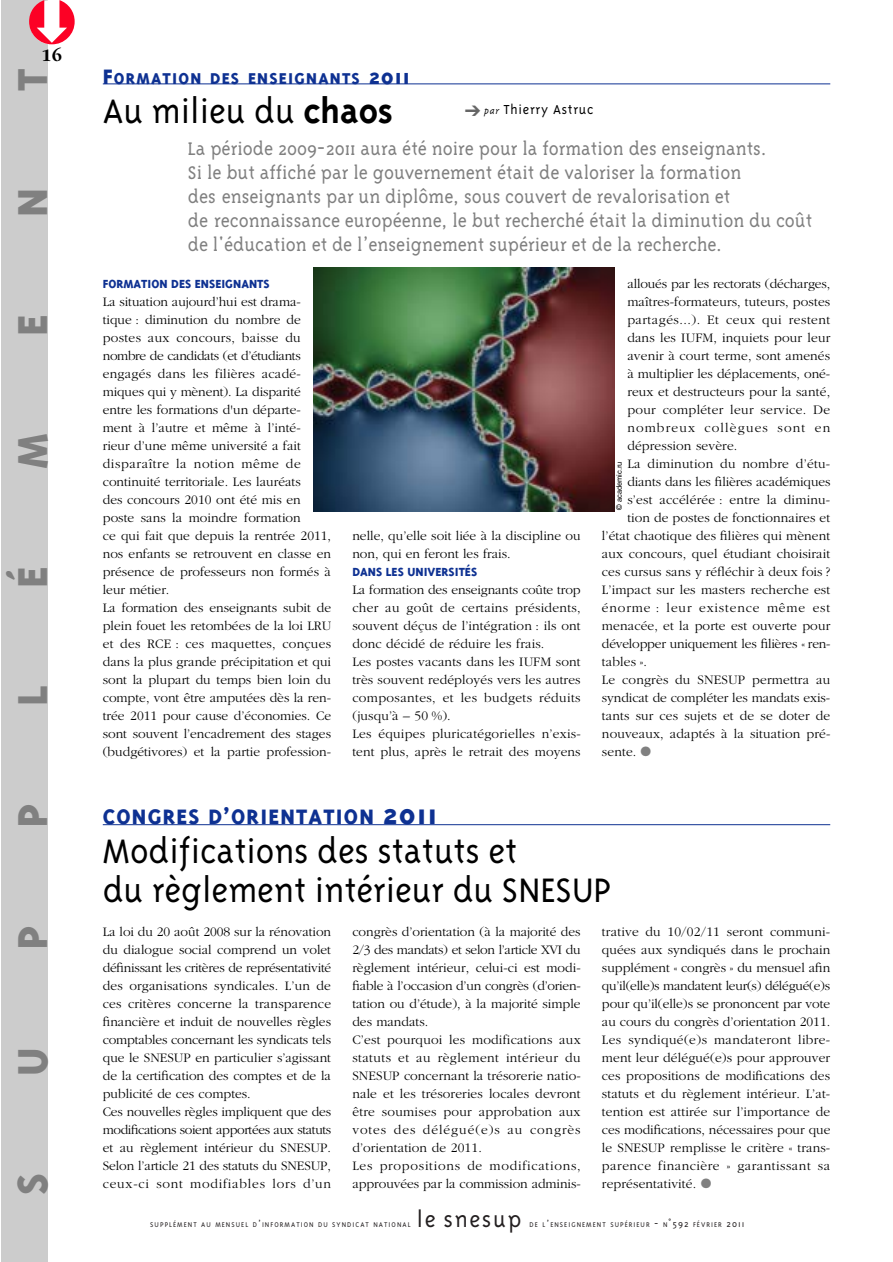
<style>
.page{position:relative;width:893px;height:1262px;background:#fff}
.page>*{position:absolute;margin:0;border:0;box-sizing:border-box;transform-origin:0 0}
.t1{font:800 48px "Triplex";color:#808080}
.t2{font:300 39px/39px "Triplex";color:#000}
.t3{font:300 25.5px "Triplex";letter-spacing:.07em;color:#231f20}
.t4{font:800 24px "Triplex";letter-spacing:.05em;color:#0e3192}
.t5{font:300 21px/24px "Triplex Serif";color:#808080}
.t6{font:800 18px "Triplex";letter-spacing:.065em;color:#0e3192}
.t7{font:700 18px "Garamond";color:#000}
.t8{font:300 15px "Triplex";letter-spacing:.05em;color:#000}
.t9{font:300 13.5px/18px "Garamond";color:#000}
.t10{font:800 13.5px "Triplex";color:#0e3192}
.t11{font:300 13.5px "Garamond";letter-spacing:.035em;color:#000}
.t12{font:300 13.5px "Garamond";letter-spacing:.025em;color:#000}
.t13{font:300 13.5px "Garamond";letter-spacing:.06em;color:#000}
.t14{font:300 13.5px "Garamond";letter-spacing:.02em;color:#000}
.t15{font:300 13.5px "Garamond";letter-spacing:.085em;color:#000}
.t16{font:300 7.8px "Triplex";letter-spacing:.135em;color:#231f20}
.t17{font:7.5px "Helvetica";color:#000}
.s1{font-size:24px}
.s2{font-weight:700}
.s3{color:#808080}
.s4{color:#666}
.s5{font-style:italic;font-size:10.5px}
.s6{font-size:31.5px}
.s7{font-size:10.5px}
</style>
<div class="page">
<div style="left:1px;top:0;width:46px;height:1262px;background:#ccc"></div>
<hr style="left:103px;top:83px;width:727px;height:1px;background:#0e3192">
<hr style="left:103px;top:824px;width:727px;height:1px;background:#0e3192">
<img style="left:313px;top:268px;width:301px;height:243px">
<svg style="left:29px;top:0;width:19px;height:44px"></svg>
<h3 class="t7" style="left:42px;top:48px;width:22px">16</h3>
<h1 class="t1" style="left:14px;top:91px;width:24px;rotate:-90deg">T</h1>
<h1 class="t1" style="left:14px;top:217px;width:31px;rotate:-90deg">N</h1>
<h1 class="t1" style="left:14px;top:336px;width:23px;rotate:-90deg">E</h1>
<h1 class="t1" style="left:14px;top:469px;width:37px;rotate:-90deg">M</h1>
<h1 class="t1" style="left:14px;top:588px;width:23px;rotate:-90deg">É</h1>
<h1 class="t1" style="left:14px;top:705px;width:22px;rotate:-90deg">L</h1>
<h1 class="t1" style="left:14px;top:828px;width:26px;rotate:-90deg">P</h1>
<h1 class="t1" style="left:14px;top:950px;width:26px;rotate:-90deg">P</h1>
<h1 class="t1" style="left:14px;top:1076px;width:30px;rotate:-90deg">U</h1>
<h1 class="t1" style="left:14px;top:1195px;width:24px;rotate:-90deg">S</h1>
<h3 class="t6" style="left:103px;top:71px;width:308px"><span class="s1">F</span>ORMATION DES ENSEIGNANTS <span class="s1">2011</span></h3>
<h2 class="t2" style="left:103px;top:94px;width:292px">Au milieu du <span class="s2">chaos</span></h2>
<p class="t5" style="left:188px;top:138px;width:626px">La période 2009-2011 aura été noire pour la formation des enseignants.<br>Si le but affiché par le gouvernement était de valoriser la formation<br>des enseignants par un diplôme, sous couvert de revalorisation et<br>de reconnaissance européenne, le but recherché était la diminution du coût de l'éducation et de l’enseignement supérieur et de la recherche.</p>
<p class="t9" style="left:627px;top:276px;width:204px">alloués par les rectorats (décharges,</p>
<p class="t9" style="left:627px;top:294px;width:204px">maîtres-formateurs, tuteurs, postes</p>
<p class="t11" style="left:627px;top:315px;width:204px">partagés...). Et ceux qui restent</p>
<p class="t9" style="left:627px;top:330px;width:204px">dans les IUFM, inquiets pour leur</p>
<p class="t9" style="left:627px;top:348px;width:204px">avenir à court terme, sont amenés</p>
<p class="t9" style="left:627px;top:366px;width:204px">à multiplier les déplacements, oné-</p>
<p class="t9" style="left:627px;top:384px;width:204px">reux et destructeurs pour la santé,</p>
<p class="t12" style="left:627px;top:405px;width:204px">pour compléter leur service. De</p>
<p class="t15" style="left:627px;top:423px;width:204px">nombreux collègues sont en</p>
<p class="t9" style="left:627px;top:438px;width:112px">dépression sevère.</p>
<p class="t14" style="left:627px;top:459px;width:204px">La diminution du nombre d’étu-</p>
<p class="t9" style="left:627px;top:474px;width:205px">diants dans les filières académiques</p>
<p class="t9" style="left:627px;top:492px;width:204px">s’est accélérée : entre la diminu-</p>
<p class="t9" style="left:627px;top:510px;width:204px">tion de postes de fonctionnaires et</p>
<p class="t9" style="left:602px;top:528px;width:230px">l’état chaotique des filières qui mènent</p>
<p class="t9" style="left:602px;top:546px;width:230px">aux concours, quel étudiant choisirait</p>
<p class="t9" style="left:602px;top:564px;width:230px">ces cursus sans y réfléchir à deux fois ?</p>
<p class="t9" style="left:602px;top:582px;width:230px">L’impact sur les masters recherche est</p>
<p class="t13" style="left:602px;top:603px;width:230px">énorme : leur existence même est</p>
<p class="t9" style="left:602px;top:618px;width:230px">menacée, et la porte est ouverte pour</p>
<p class="t9" style="left:602px;top:636px;width:230px">développer uniquement les filières « ren-</p>
<p class="t9" style="left:602px;top:654px;width:47px">tables ».</p>
<p class="t9" style="left:602px;top:672px;width:230px">Le congrès du SNESUP permettra au</p>
<p class="t9" style="left:602px;top:690px;width:230px">syndicat de compléter les mandats exis-</p>
<p class="t9" style="left:602px;top:708px;width:230px">tants sur ces sujets et de se doter de</p>
<p class="t9" style="left:602px;top:726px;width:230px">nouveaux, adaptés à la situation pré-</p>
<p class="t9" style="left:602px;top:744px;width:51px">sente. <span class="s3">●</span></p>
<p class="t8" style="left:465px;top:104px;width:130px"><span class="s4">➔</span> <span class="s5">par</span> Thierry Astruc</p>
<p class="t10" style="left:103px;top:279px;width:168px">FORMATION DES ENSEIGNANTS</p>
<p class="t9" style="left:103px;top:294px;width:230px">La situation aujourd’hui est drama&shy;tique : diminution du nombre de postes aux concours, baisse du nombre de candidats (et d’étudiants engagés dans les filières acadé&shy;miques qui y mènent). La disparité entre les formations d'un départe&shy;ment à l’autre et même à l’inté&shy;rieur d’une même université a fait disparaître la notion même de continuité territoriale. Les lauréats<br>des concours 2010 ont été mis en poste sans la moindre formation<br>ce qui fait que depuis la rentrée 2011, nos enfants se retrouvent en classe en présence de professeurs non formés à leur métier.<br>La formation des enseignants subit de plein fouet les retombées de la loi LRU et des RCE : ces maquettes, conçues dans la plus grande précipitation et qui sont la plupart du temps bien loin du compte, vont être amputées dès la ren&shy;trée 2011 pour cause d’économies. Ce sont souvent l’encadrement des stages (budgétivores) et la partie profession-</p>
<p class="t17" style="left:616px;top:510px;width:50px;rotate:-90deg">© academic.ru</p>
<p class="t9" style="left:352px;top:528px;width:230px">nelle, qu’elle soit liée à la discipline ou non, qui en feront les frais.</p>
<p class="t10" style="left:352px;top:567px;width:126px">DANS LES UNIVERSITÉS</p>
<p class="t9" style="left:352px;top:582px;width:230px">La formation des enseignants coûte trop cher au goût de certains présidents, souvent déçus de l’intégration : ils ont donc décidé de réduire les frais.<br>Les postes vacants dans les IUFM sont très souvent redéployés vers les autres composantes, et les budgets réduits (jusqu’à – 50 %).<br>Les équipes pluricatégorielles n’exis&shy;tent plus, après le retrait des moyens</p>
<h3 class="t4" style="left:103px;top:808px;width:335px">CONGRES D’ORIENTATION <span class="s6">2011</span></h3>
<h2 class="t2" style="left:103px;top:834px;width:510px">Modifications des statuts et<br>du règlement intérieur du SNESUP</h2>
<p class="t9" style="left:602px;top:924px;width:230px;text-align:justify">trative du 10/02/11 seront communi&shy;quées aux syndiqués dans le prochain supplément « congrès » du mensuel afin qu’il(elle)s mandatent leur(s) délégué(e)s pour qu’il(elle)s se prononcent par vote au cours du congrès d’orientation 2011.<br>Les syndiqué(e)s mandateront libre&shy;ment leur délégué(e)s pour approuver ces propositions de modifications des statuts et du règlement intérieur. L’at&shy;tention est attirée sur l’importance de ces modifications, nécessaires pour que le SNESUP remplisse le critère « trans&shy;parence financière » garantissant sa représentativité. <span class="s3">●</span></p>
<p class="t9" style="left:103px;top:924px;width:230px">La loi du 20 août 2008 sur la rénovation du dialogue social comprend un volet définissant les critères de représentativité des organisations syndicales. L’un de ces critères concerne la transparence financière et induit de nouvelles règles comptables concernant les syndicats tels que le SNESUP en particulier s’agissant de la certification des comptes et de la publicité de ces comptes.<br>Ces nouvelles règles impliquent que des modifications soient apportées aux statuts et au règlement intérieur du SNESUP.<br>Selon l’article 21 des statuts du SNESUP, ceux-ci sont modifiables lors d’un</p>
<p class="t9" style="left:352px;top:924px;width:230px">congrès d’orientation (à la majorité des 2/3 des mandats) et selon l’article XVI du règlement intérieur, celui-ci est modi&shy;fiable à l’occasion d’un congrès (d’orien&shy;tation ou d’étude), à la majorité simple des mandats.<br>C’est pourquoi les modifications aux statuts et au règlement intérieur du SNESUP concernant la trésorerie natio&shy;nale et les trésoreries locales devront être soumises pour approbation aux votes des délégué(e)s au congrès d’orientation de 2011.<br>Les propositions de modifications, approuvées par la commission adminis-</p>
<p class="t16" style="left:150px;top:1221px;width:262px">SUPPLÉMENT AU MENSUEL D<span class="s7">’</span>INFORMATION DU SYNDICAT NATIONAL</p>
<h3 class="t3" style="left:417px;top:1209px;width:106px">le snesup</h3>
<p class="t16" style="left:529px;top:1221px;width:216px">DE L<span class="s7">’</span>ENSEIGNEMENT SUPÉRIEUR <span class="s7">-</span> N<span class="s7">˚592</span> FÉVRIER <span class="s7">2011</span></p>
</div>
